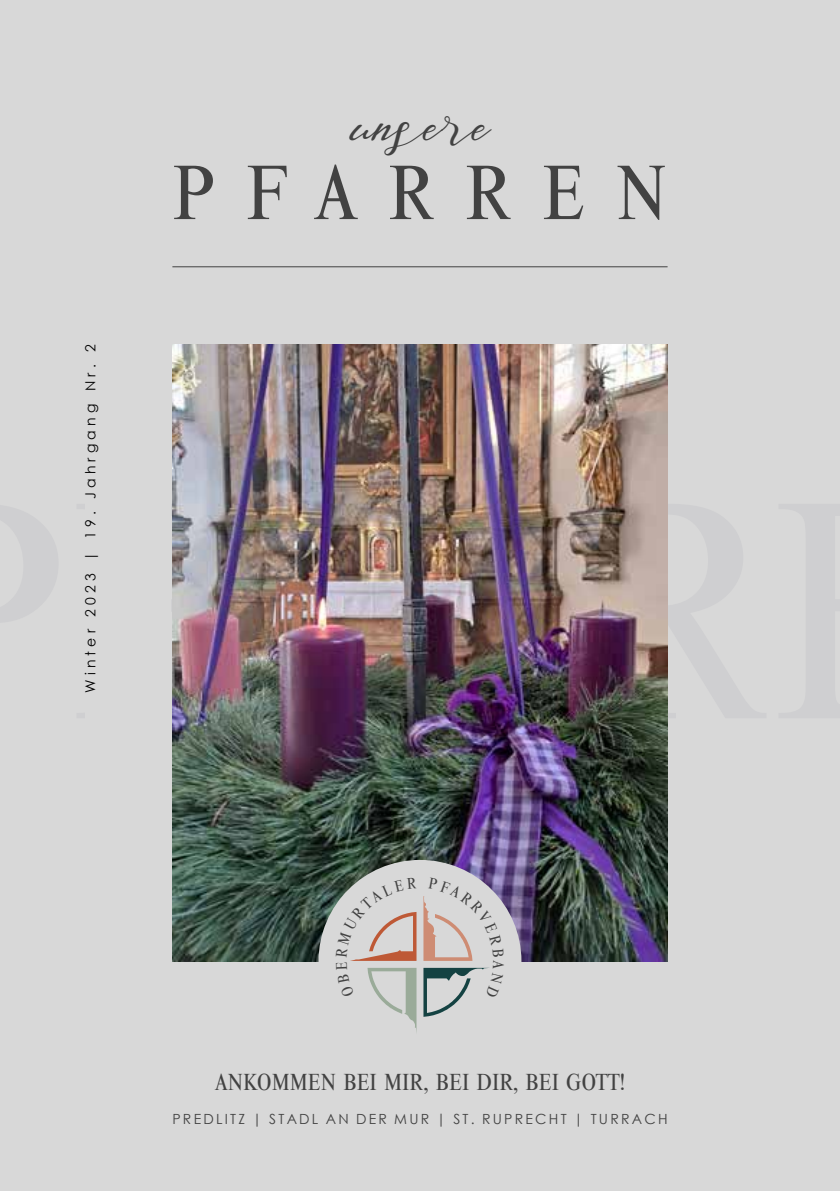
<style>
.page{position:relative;width:840px;height:1191px;background:#fff}
.page>*{position:absolute;margin:0;border:0;box-sizing:border-box;transform-origin:0 0}
.t1{font:80px "Nimbus Roman Becker No 9 T Con";letter-spacing:.385em;color:#424242}
.t2{font:48px "Nazeefa Script";color:#424242}
.t3{font:24px "Nimbus Roman Becker No 9 T Con";color:#424242}
.t4{font:14px "Century Gothic";letter-spacing:.16em;color:#424242}
.t5{font:14px "Century Gothic";letter-spacing:.3em;color:#000}
</style>
<div class="page">
<div style="left:0;top:0;width:839px;height:1191px;background:#d8d8d8"></div>
<img style="left:172px;top:344px;width:495px;height:617px">
<div style="left:318px;top:860px;width:203px;height:202px;background:#d8d8d8;border-radius:50%"></div>
<hr style="left:172px;top:266px;width:495px;height:1px;background:#424242">
<svg style="left:336px;top:877px;width:80px;height:151px"></svg>
<svg style="left:423px;top:878px;width:81px;height:138px"></svg>
<p class="t5" style="left:81px;top:693px;width:350px;rotate:-90deg">Winter 2023 | 19. Jahrgang Nr. 2</p>
<h2 class="t2" style="left:353px;top:104px;width:135px">unsere</h2>
<h1 class="t1" style="left:172px;top:147px;width:496px">PFARREN</h1>
<h3 class="t3" style="left:215px;top:1068px;width:411px">ANKOMMEN BEI MIR, BEI DIR, BEI GOTT!</h3>
<p class="t4" style="left:172px;top:1109px;width:496px">PREDLITZ | STADL AN DER MUR | ST. RUPRECHT | TURRACH</p>
</div>
